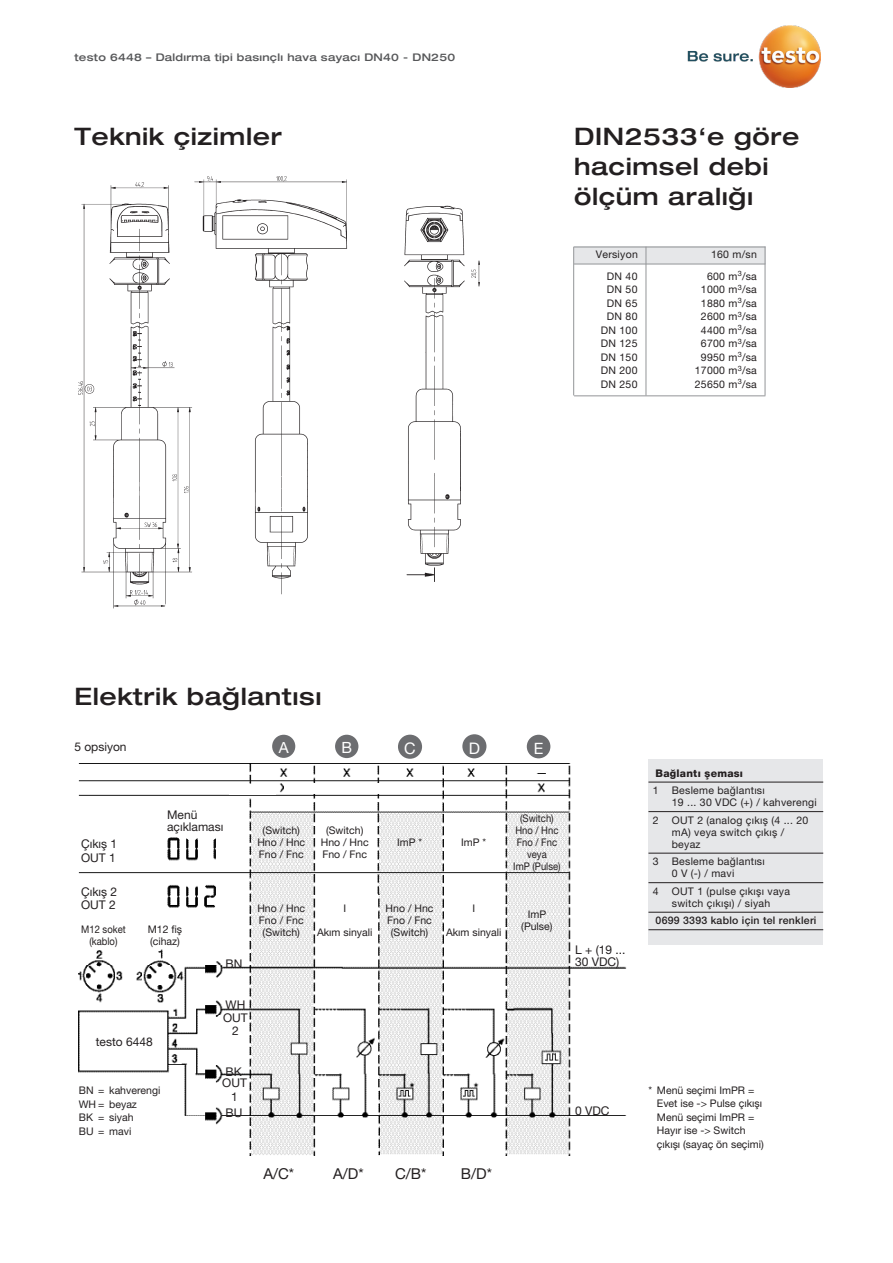
<style>
.page{position:relative;width:893px;height:1263px;background:#fff}
.page>*{position:absolute;margin:0;border:0;box-sizing:border-box;transform-origin:0 0}
.Headline_16pt{font:500 expanded 24px/30px "Helvetica Neue LT Com";letter-spacing:.025em;color:#231f20}
.t1{font:15.9px "Helvetica Neue LTW1 G";color:#fff}
.t2{font:15.6px "Helvetica Neue LTW1 G";color:#fff}
.t3{font:15.45px "Helvetica Neue LTW1 G";color:#fff}
.t4{font:15.3px "Helvetica Neue LTW1 G";color:#fff}
.Headline_oben{font:15px "Helvetica Neue LTW1 G";color:#231f20}
.Body_copy_light{font:12px/12px "Helvetica Neue LTW1 G";color:#231f20}
.KMAT_ZT{font:10.5px/13.5px "Helvetica Neue LTW1 G";color:#231f20}
.KMAT_ZT-2{font:10.5px/12px "Helvetica Neue LTW1 G";letter-spacing:.025em;color:#231f20}
.KMAT_ZT-3{font:10.5px "Helvetica Neue LTW1 G";color:#231f20;scale:.9 1}
.Rubrik{font:500 expanded 10.5px "Helvetica Neue LT Com";letter-spacing:.025em;color:#57585a}
.KMAT_ZT-4{font:500 10.5px "Helvetica Neue LTW1 G";letter-spacing:.025em;color:#231f20}
.KMAT_ZT-5{font:800 10.5px "Helvetica Neue LT Com";letter-spacing:.025em;color:#231f20}
.Copy_7_pt{font:10.5px "Helvetica Neue LTW1 G";color:#231f20}
</style>
<div class="page">
<img style="left:78px;top:176px;width:402px;height:433px">
<img style="left:687px;top:26px;width:134px;height:61px">
<img style="left:78px;top:763px;width:549px;height:393px">
<div style="left:230px;top:784px;width:46px;height:11px;background:#fff"></div>
<div style="left:285px;top:783px;width:46px;height:11px;background:#fff"></div>
<div style="left:343px;top:783px;width:46px;height:11px;background:#fff"></div>
<div style="left:395px;top:783px;width:46px;height:11px;background:#fff"></div>
<div style="left:450px;top:783px;width:46px;height:11px;background:#fff"></div>
<div style="left:648px;top:760px;width:175px;height:185px;background:#e6e7e9"></div>
<hr style="left:648px;top:782px;width:175px;height:1px;background:#231f20">
<hr style="left:648px;top:811px;width:175px;height:1px;background:#231f20">
<hr style="left:648px;top:853px;width:175px;height:1px;background:#231f20">
<hr style="left:648px;top:882px;width:175px;height:1px;background:#231f20">
<hr style="left:648px;top:912px;width:175px;height:1px;background:#231f20">
<hr style="left:648px;top:929px;width:175px;height:1px;background:#231f20">
<div style="left:272px;top:735px;width:23px;height:23px;background:#6c6d70;border-radius:50%"></div>
<div style="left:335px;top:735px;width:23px;height:23px;background:#6c6d70;border-radius:50%"></div>
<div style="left:398px;top:735px;width:24px;height:24px;background:#6c6d70;border-radius:50%"></div>
<div style="left:462px;top:734px;width:24px;height:24px;background:#6c6d70;border-radius:50%"></div>
<div style="left:527px;top:735px;width:23px;height:23px;background:#6c6d70;border-radius:50%"></div>
<div style="left:574px;top:247px;width:191px;height:17px;background:#e6e7e9"></div>
<hr style="left:646px;top:247px;width:1px;height:148px;background:#939598">
<hr style="left:765px;top:247px;width:1px;height:148px;background:#939598">
<hr style="left:573px;top:247px;width:1px;height:148px;background:#939598">
<hr style="left:574px;top:247px;width:191px;height:1px;background:#939598">
<hr style="left:574px;top:264px;width:191px;height:1px;background:#939598">
<hr style="left:574px;top:395px;width:191px;height:1px;background:#939598">
<p class="Rubrik" style="left:74px;top:50px;width:382px">testo 6448 – Daldırma tipi basınçlı hava sayacı DN40 - DN250</p>
<p class="Headline_16pt" style="left:74px;top:120px;width:209px">Teknik çizimler</p>
<p class="Headline_16pt" style="left:574px;top:120px;width:227px">DIN2533‘e göre hacimsel debi ölçüm aralığı</p>
<p class="KMAT_ZT-2" style="left:596px;top:249px;width:44px">Versiyon</p>
<p class="Copy_7_pt" style="left:711px;top:248px;width:47px">160 m/sn</p>
<p class="KMAT_ZT" style="left:607px;top:269px;width:32px">DN 40</p>
<p class="KMAT_ZT" style="left:707px;top:269px;width:51px">600 m<sup>3</sup>/sa</p>
<p class="KMAT_ZT" style="left:607px;top:283px;width:32px">DN 50</p>
<p class="KMAT_ZT" style="left:701px;top:283px;width:57px">1000 m<sup>3</sup>/sa</p>
<p class="KMAT_ZT" style="left:607px;top:296px;width:32px">DN 65</p>
<p class="KMAT_ZT" style="left:701px;top:296px;width:57px">1880 m<sup>3</sup>/sa</p>
<p class="KMAT_ZT" style="left:607px;top:310px;width:32px">DN 80</p>
<p class="KMAT_ZT" style="left:701px;top:310px;width:57px">2600 m<sup>3</sup>/sa</p>
<p class="KMAT_ZT" style="left:601px;top:323px;width:38px">DN 100</p>
<p class="KMAT_ZT" style="left:701px;top:323px;width:57px">4400 m<sup>3</sup>/sa</p>
<p class="KMAT_ZT" style="left:601px;top:337px;width:38px">DN 125</p>
<p class="KMAT_ZT" style="left:701px;top:337px;width:57px">6700 m<sup>3</sup>/sa</p>
<p class="KMAT_ZT" style="left:601px;top:350px;width:38px">DN 150</p>
<p class="KMAT_ZT" style="left:701px;top:350px;width:57px">9950 m<sup>3</sup>/sa</p>
<p class="KMAT_ZT" style="left:601px;top:364px;width:38px">DN 200</p>
<p class="KMAT_ZT" style="left:695px;top:364px;width:64px">17000 m<sup>3</sup>/sa</p>
<p class="KMAT_ZT" style="left:601px;top:377px;width:38px">DN 250</p>
<p class="KMAT_ZT" style="left:695px;top:377px;width:64px">25650 m<sup>3</sup>/sa</p>
<p class="Headline_16pt" style="left:74px;top:680px;width:249px">Elektrik bağlantısı</p>
<p class="Body_copy_light" style="left:74px;top:740px;width:54px">5 opsiyon</p>
<p class="t4" style="left:279px;top:738px;width:11px">A</p>
<p class="t3" style="left:341px;top:738px;width:12px">B</p>
<p class="t1" style="left:404px;top:738px;width:13px">C</p>
<p class="t1" style="left:469px;top:738px;width:13px">D</p>
<p class="t2" style="left:534px;top:738px;width:11px">E</p>
<p class="Body_copy_light" style="left:81px;top:838px;width:38px">Çıkış 1</p>
<p class="Body_copy_light" style="left:81px;top:851px;width:36px">OUT 1</p>
<p class="Body_copy_light" style="left:81px;top:885px;width:38px">Çıkış 2</p>
<p class="Body_copy_light" style="left:81px;top:899px;width:36px">OUT 2</p>
<p class="Body_copy_light" style="left:167px;top:808px;width:58px">Menü açıklaması</p>
<p class="KMAT_ZT-3" style="left:81px;top:922px;width:51px">M12 soket</p>
<p class="KMAT_ZT-3" style="left:89px;top:934px;width:33px">(kablo)</p>
<p class="KMAT_ZT" style="left:148px;top:923px;width:36px;line-height:12px">M12 fiş (cihaz)</p>
<p class="Body_copy_light" style="left:96px;top:1036px;width:58px">testo 6448</p>
<p class="KMAT_ZT" style="left:79px;top:1083px;width:83px">BN = kahverengi</p>
<p class="KMAT_ZT" style="left:79px;top:1097px;width:60px">WH = beyaz</p>
<p class="KMAT_ZT" style="left:79px;top:1110px;width:56px">BK = siyah</p>
<p class="KMAT_ZT" style="left:79px;top:1124px;width:54px">BU = mavi</p>
<p class="Body_copy_light" style="left:226px;top:958px;width:18px">BN</p>
<p class="Body_copy_light" style="left:226px;top:998px;width:21px">WH</p>
<p class="Body_copy_light" style="left:223px;top:1010px;width:26px;line-height:13.5px;text-align:center">OUT<br>2</p>
<p class="Body_copy_light" style="left:226px;top:1065px;width:18px">BK</p>
<p class="Body_copy_light" style="left:226px;top:1106px;width:18px">BU</p>
<p class="Body_copy_light" style="left:222px;top:1076px;width:26px;line-height:13.5px;text-align:center">OUT<br>1</p>
<p class="KMAT_ZT" style="left:263px;top:824px;width:39px">(Switch)</p>
<p class="KMAT_ZT" style="left:257px;top:836px;width:49px">Hno / Hnc</p>
<p class="KMAT_ZT" style="left:259px;top:848px;width:46px">Fno / Fnc</p>
<p class="KMAT_ZT" style="left:257px;top:901px;width:49px">Hno / Hnc</p>
<p class="KMAT_ZT" style="left:259px;top:913px;width:46px">Fno / Fnc</p>
<p class="KMAT_ZT" style="left:263px;top:925px;width:39px">(Switch)</p>
<p class="KMAT_ZT" style="left:326px;top:824px;width:39px">(Switch)</p>
<p class="KMAT_ZT" style="left:321px;top:836px;width:49px">Hno / Hnc</p>
<p class="KMAT_ZT" style="left:322px;top:848px;width:46px">Fno / Fnc</p>
<p class="KMAT_ZT" style="left:343px;top:901px;width:4px">I</p>
<p class="KMAT_ZT" style="left:317px;top:925px;width:57px">Akım sinyali</p>
<p class="KMAT_ZT" style="left:397px;top:836px;width:27px">ImP *</p>
<p class="KMAT_ZT" style="left:461px;top:836px;width:27px">ImP *</p>
<p class="KMAT_ZT" style="left:386px;top:901px;width:49px">Hno / Hnc</p>
<p class="KMAT_ZT" style="left:387px;top:913px;width:46px">Fno / Fnc</p>
<p class="KMAT_ZT" style="left:391px;top:925px;width:39px">(Switch)</p>
<p class="KMAT_ZT" style="left:472px;top:901px;width:4px">I</p>
<p class="KMAT_ZT" style="left:446px;top:925px;width:57px">Akım sinyali</p>
<p class="Headline_oben" style="left:263px;top:1164px;width:32px">A/C*</p>
<p class="Headline_oben" style="left:333px;top:1164px;width:32px">A/D*</p>
<p class="Headline_oben" style="left:395px;top:1164px;width:33px">C/B*</p>
<p class="Headline_oben" style="left:461px;top:1164px;width:33px">B/D*</p>
<p class="KMAT_ZT-3" style="left:520px;top:812px;width:39px">(Switch)</p>
<p class="KMAT_ZT-3" style="left:515px;top:824px;width:49px">Hno / Hnc</p>
<p class="KMAT_ZT-3" style="left:517px;top:836px;width:46px">Fno / Fnc</p>
<p class="KMAT_ZT-3" style="left:527px;top:848px;width:23px">veya</p>
<p class="KMAT_ZT-3" style="left:513px;top:860px;width:54px">ImP (Pulse)</p>
<p class="KMAT_ZT" style="left:528px;top:907px;width:20px">ImP</p>
<p class="KMAT_ZT" style="left:521px;top:919px;width:33px">(Pulse)</p>
<p class="Body_copy_light" style="left:575px;top:944px;width:52px">L + (19 ...<br>30 VDC)</p>
<p class="Body_copy_light" style="left:575px;top:1105px;width:36px">0 VDC</p>
<p class="KMAT_ZT-5" style="left:656px;top:767px;width:89px">Bağlantı şeması</p>
<p class="KMAT_ZT" style="left:653px;top:784px;width:7px">1</p>
<p class="KMAT_ZT-2" style="left:672px;top:784px;width:147px">Besleme bağlantısı<br>19 ... 30 VDC (+) / kahverengi</p>
<p class="KMAT_ZT" style="left:653px;top:813px;width:7px">2</p>
<p class="KMAT_ZT-2" style="left:672px;top:814px;width:138px">OUT 2 (analog çıkış (4 ... 20 mA) veya switch çıkış / beyaz</p>
<p class="KMAT_ZT" style="left:653px;top:855px;width:7px">3</p>
<p class="KMAT_ZT-2" style="left:672px;top:855px;width:94px">Besleme bağlantısı<br>0 V (-) / mavi</p>
<p class="KMAT_ZT" style="left:653px;top:884px;width:7px">4</p>
<p class="KMAT_ZT-2" style="left:672px;top:885px;width:120px">OUT 1 (pulse çıkışı vaya switch çıkışı) / siyah</p>
<p class="KMAT_ZT-4" style="left:656px;top:914px;width:162px">0699 3393 kablo için tel renkleri</p>
<p class="KMAT_ZT" style="left:657px;top:1083px;width:107px;text-indent:-9px">* Menü seçimi ImPR =<br>Evet ise -&gt; Pulse çıkışı</p>
<p class="KMAT_ZT" style="left:657px;top:1110px;width:108px">Menü seçimi ImPR =<br>Hayır ise -&gt; Switch çıkışı (sayaç ön seçimi)</p>
</div>
